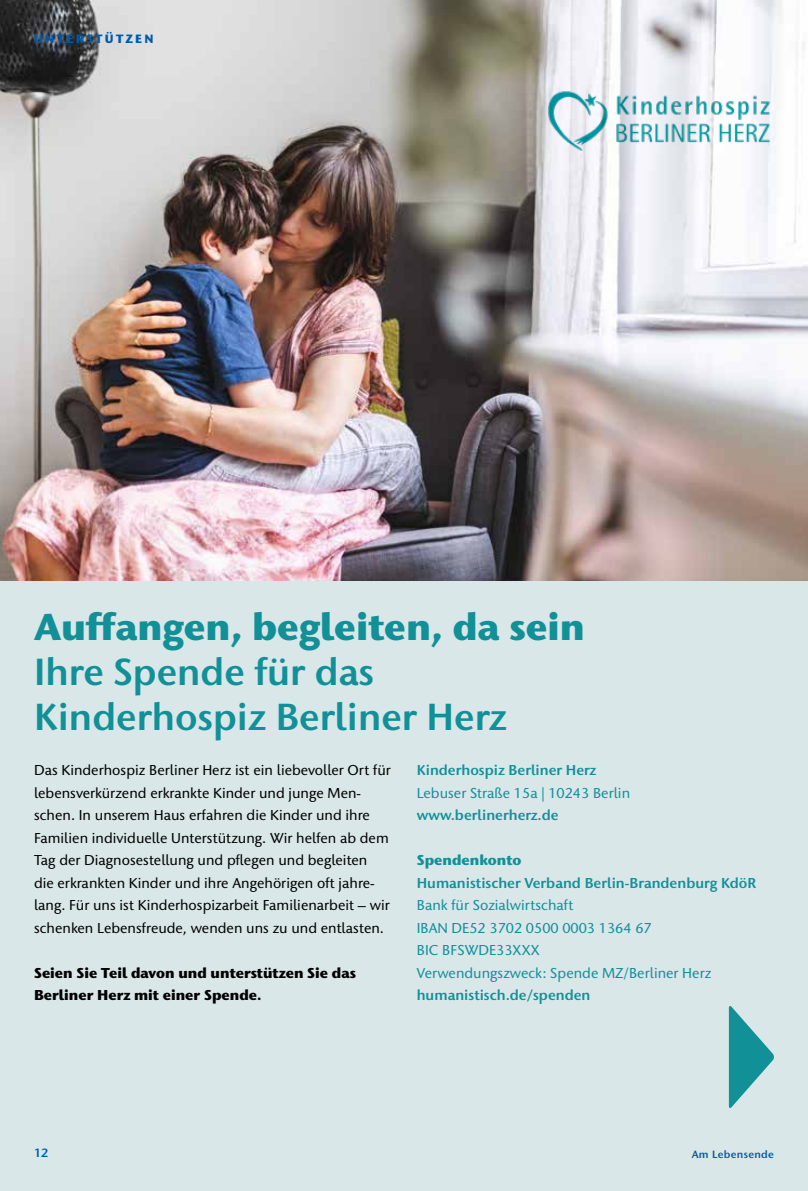
<style>
.page{position:relative;width:808px;height:1191px;background:#d9e7e9}
.page>*{position:absolute;margin:0;border:0;box-sizing:border-box;transform-origin:0 0}
.t1{font:600 37.5px/45px "Stone Humanist ITC Pro";color:#129098}
.t2{font:700 37.5px "Stone Humanist ITC Pro";color:#129098}
.t3{font:500 14.25px/22.5px "Stone Humanist ITC Pro";color:#000}
.t4{font:500 14.25px/22.5px "Stone Humanist ITC Pro";color:#129098}
.t5{font:600 14.25px "Stone Humanist ITC Pro";color:#129098}
.t6{font:700 14.25px/22.5px "Stone Humanist ITC Pro";color:#000}
.t7{font:700 14.25px "Stone Humanist ITC Pro";color:#129098}
.t8{font:700 12px "Stone Humanist ITC Pro";letter-spacing:.2em;color:#005ba9}
.t9{font:600 12px "Stone Humanist ITC Pro";color:#005ba9}
.t10{font:600 10.5px "Stone Humanist ITC Pro";letter-spacing:.03em;color:#005ba9}
</style>
<div class="page">
<img style="left:0;top:0;width:808px;height:580px">
<svg style="left:729px;top:1006px;width:45px;height:102px"></svg>
<img style="left:545px;top:87px;width:229px;height:67px">
<p class="t8" style="left:34px;top:30px;width:121px">UNTERSTÜTZEN</p>
<h1 class="t2" style="left:34px;top:601px;width:552px">Auffangen, begleiten, da sein</h1>
<h1 class="t1" style="left:34px;top:649px;width:474px">Ihre Spende für das<br>Kinderhospiz Berliner Herz</h1>
<p class="t3" style="left:34px;top:759px;width:358px">Das Kinderhospiz Berliner Herz ist ein liebevoller Ort für lebensverkürzend erkrankte Kinder und junge Men&shy;schen. In unserem Haus erfahren die Kinder und ihre Familien individuelle Unterstützung. Wir helfen ab dem Tag der Diagnosestellung und pflegen und begleiten die erkrankten Kinder und ihre Angehörigen oft jahre&shy;lang. Für uns ist Kinderhospizarbeit Familienarbeit – wir schenken Lebensfreude, wenden uns zu und entlasten.</p>
<p class="t6" style="left:34px;top:961px;width:323px">Seien Sie Teil davon und unterstützen Sie das<br>Berliner Herz mit einer Spende.</p>
<p class="t5" style="left:417px;top:761px;width:181px">Kinderhospiz Berliner Herz</p>
<p class="t4" style="left:417px;top:781px;width:215px">Lebuser Straße 15a | 10243 Berlin</p>
<p class="t5" style="left:417px;top:806px;width:143px">www.berlinerherz.de</p>
<p class="t7" style="left:417px;top:850px;width:106px">Spendenkonto</p>
<p class="t5" style="left:417px;top:873px;width:341px">Humanistischer Verband Berlin-Brandenburg KdöR</p>
<p class="t4" style="left:417px;top:894px;width:296px">Bank für Sozialwirtschaft<br>IBAN DE52 3702 0500 0003 1364 67<br>BIC BFSWDE33XXX<br>Verwendungszweck: Spende MZ/Berliner Herz</p>
<p class="t5" style="left:417px;top:986px;width:175px">humanistisch.de/spenden</p>
<p class="t9" style="left:34px;top:1145px;width:16px">12</p>
<p class="t10" style="left:692px;top:1147px;width:84px">Am Lebensende</p>
</div>
